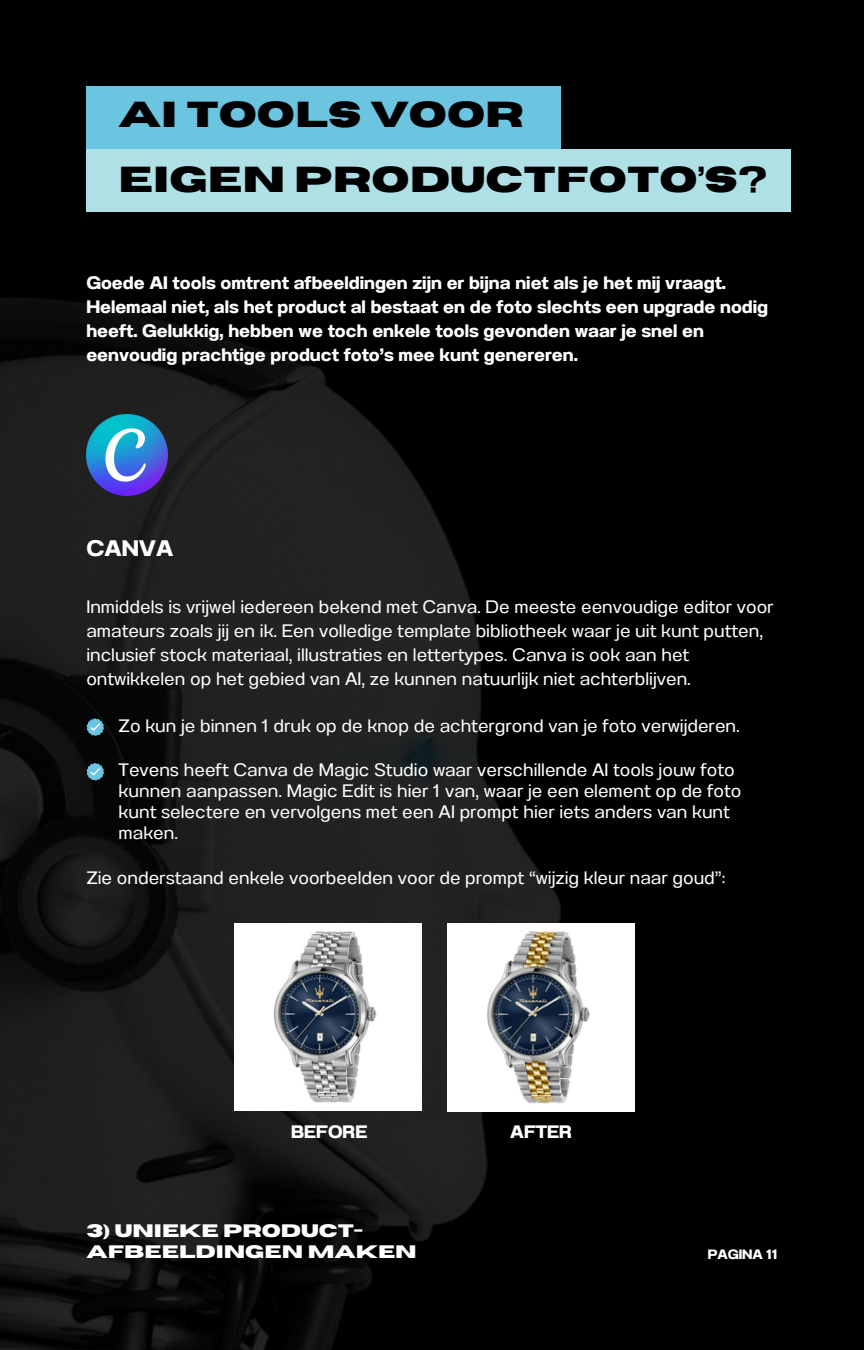
<style>
.page{position:relative;width:864px;height:1350px;background:#000}
.page>*{position:absolute;margin:0;border:0;box-sizing:border-box;transform-origin:0 0}
.t1{font:700 36px "Horizon";color:#000}
.t2{font:22.5px "Anantason Bold Wd 112";color:#fff}
.t3{font:18px/24.1px "Anantason Wd 112";color:#fff}
.t4{font:18px/24.1px "Anantason Bold Wd 112";color:#fff}
.t5{font:700 18px/20.9px "Horizon";color:#fff}
.t6{font:13.5px "Anantason Bold Wd 112";color:#fff}
</style>
<div class="page">
<div style="left:86px;top:149px;width:705px;height:63px;background:#afe0e5"></div>
<div style="left:86px;top:86px;width:475px;height:63px;background:#6bc4e0"></div>
<img style="left:0;top:298px;width:560px;height:1052px">
<img style="left:86px;top:414px;width:81px;height:81px">
<svg style="left:86px;top:718px;width:18px;height:18px"></svg>
<svg style="left:86px;top:763px;width:18px;height:18px"></svg>
<img style="left:234px;top:924px;width:188px;height:187px">
<img style="left:447px;top:924px;width:188px;height:187px">
<p class="t1" style="left:119px;top:97px;width:407px">AI TOOLS VOOR</p>
<p class="t1" style="left:119px;top:162px;width:650px">EIGEN PRODUCTFOTO’S?</p>
<p class="t4" style="left:86px;top:271px;width:683px">Goede AI tools omtrent afbeeldingen zijn er bijna niet als je het mij vraagt.<br>Helemaal niet, als het product al bestaat en de foto slechts een upgrade nodig heeft. Gelukkig, hebben we toch enkele tools gevonden waar je snel en eenvoudig prachtige product foto’s mee kunt genereren.</p>
<h3 class="t2" style="left:86px;top:535px;width:88px">CANVA</h3>
<h2 class="t3" style="left:86px;top:595px;width:689px">Inmiddels is vrijwel iedereen bekend met Canva. De meeste eenvoudige editor voor amateurs zoals jij en ik. Een volledige template bibliotheek waar je uit kunt putten, inclusief stock materiaal, illustraties en lettertypes. Canva is ook aan het ontwikkelen op het gebied van AI, ze kunnen natuurlijk niet achterblijven.</h2>
<h5 class="t3" style="left:119px;top:713px;width:623px">Zo kun je binnen 1 druk op de knop de achtergrond van je foto verwijderen.</h5>
<h5 class="t3" style="left:119px;top:760px;width:624px;line-height:20.9px">Tevens heeft Canva de Magic Studio waar verschillende AI tools jouw foto kunnen aanpassen. Magic Edit is hier 1 van, waar je een element op de foto kunt selectere en vervolgens met een AI prompt hier iets anders van kunt maken.</h5>
<p class="t3" style="left:86px;top:866px;width:640px">Zie onderstaand enkele voorbeelden voor de prompt “wijzig kleur naar goud”:</p>
<h5 class="t4" style="left:291px;top:1119px;width:78px">BEFORE</h5>
<h5 class="t4" style="left:510px;top:1119px;width:63px">AFTER</h5>
<p class="t5" style="left:86px;top:1220px;width:332px">3) UNIEKE PRODUCT-<br>AFBEELDINGEN MAKEN</p>
<p class="t6" style="left:708px;top:1247px;width:71px">PAGINA 11</p>
</div>
